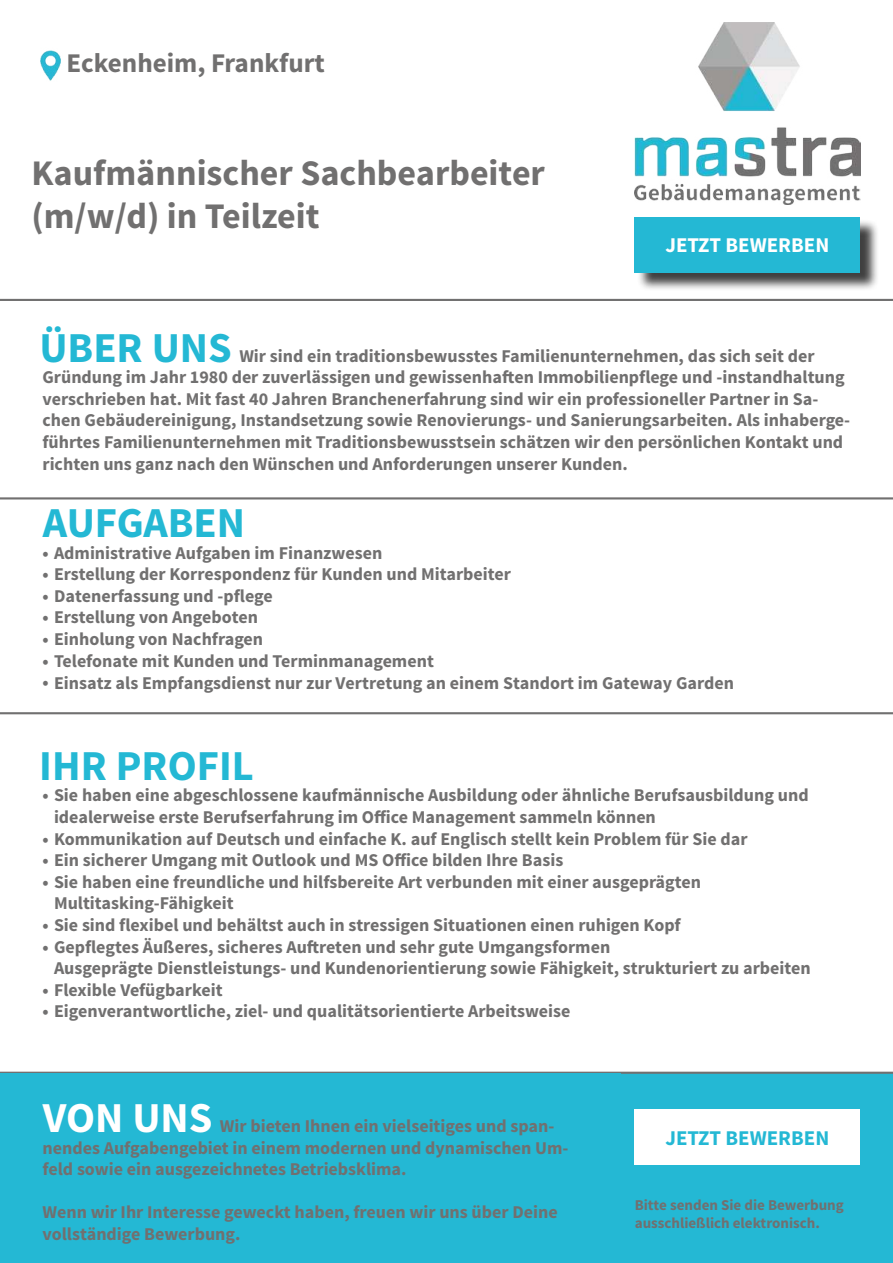
<style>
.page{position:relative;width:893px;height:1263px;background:#fff}
.page>*{position:absolute;margin:0;border:0;box-sizing:border-box;transform-origin:0 0}
.t1{font:700 42.6px "Source Sans Pro";color:#24b8d4}
.t2{font:700 42.6px "Source Sans Pro";color:#fff}
.t3{font:700 36px/43.2px "Source Sans Pro";color:#717070}
.t4{font:700 27px "Source Sans Pro";color:#717070}
.t5{font:700 21px "Source Sans Pro";color:#fff}
.t6{font:700 21px "Source Sans Pro";color:#24b8d4}
.t7{font:700 18px/21.6px "Source Sans Pro";color:#717070}
.t8{font:700 15px/18px "Source Sans Pro";color:#717070}
</style>
<div class="page">
<div style="left:621px;top:1074px;width:272px;height:189px;background:#24b8d4"></div>
<hr style="left:0;top:299px;width:893px;height:2px;background:#717070">
<img style="left:40px;top:50px;width:21px;height:31px">
<hr style="left:0;top:497px;width:893px;height:2px;background:#717070">
<hr style="left:0;top:1072px;width:893px;height:2px;background:#717070">
<hr style="left:0;top:712px;width:893px;height:2px;background:#717070">
<div style="left:0;top:1074px;width:621px;height:189px;background:#24b8d4"></div>
<img style="left:635px;top:23px;width:225px;height:181px">
<div style="left:636px;top:219px;width:243px;height:72px;background:#000;opacity:.75"></div>
<div style="left:635px;top:217px;width:225px;height:55px;background:#24b8d4"></div>
<div style="left:635px;top:1109px;width:225px;height:56px;background:#fff"></div>
<h3 class="t4" style="left:67px;top:49px;width:260px">Eckenheim, Frankfurt</h3>
<h2 class="t3" style="left:31px;top:152px;width:515px">Kaufmännischer Sachbearbeiter (m/w/d) in Teilzeit</h2>
<p class="t5" style="left:665px;top:235px;width:165px">JETZT BEWERBEN</p>
<h1 class="t1" style="left:39px;top:326px;width:194px">ÜBER UNS</h1>
<p class="t7" style="left:43px;top:345px;width:809px;text-indent:197px">Wir sind ein traditionsbewusstes Familienunternehmen, das sich seit der Gründung im Jahr 1980 der zuverlässigen und gewissenhaften Immobilienpflege und -instandhaltung verschrieben hat. Mit fast 40 Jahren Branchenerfahrung sind wir ein professioneller Partner in Sa&shy;chen Gebäudereinigung, Instandsetzung sowie Renovierungs- und Sanierungsarbeiten. Als inhaberge&shy;führtes Familienunternehmen mit Traditionsbewusstsein schätzen wir den persönlichen Kontakt und richten uns ganz nach den Wünschen und Anforderungen unserer Kunden.</p>
<h1 class="t1" style="left:43px;top:501px;width:204px">AUFGABEN</h1>
<p class="t7" style="left:43px;top:542px;width:341px">• Administrative Aufgaben im Finanzwesen</p>
<p class="t7" style="left:43px;top:564px;width:470px">• Erstellung der Korrespondenz für Kunden und Mitarbeiter</p>
<p class="t7" style="left:43px;top:585px;width:232px">• Datenerfassung und -pflege</p>
<p class="t7" style="left:43px;top:607px;width:217px">• Erstellung von Angeboten</p>
<p class="t7" style="left:43px;top:628px;width:222px">• Einholung von Nachfragen</p>
<p class="t7" style="left:43px;top:650px;width:393px">• Telefonate mit Kunden und Terminmanagement</p>
<p class="t7" style="left:43px;top:672px;width:693px">• Einsatz als Empfangsdienst nur zur Vertretung an einem Standort im Gateway Garden</p>
<h1 class="t1" style="left:39px;top:744px;width:216px">IHR PROFIL</h1>
<p class="t7" style="left:54px;top:785px;width:756px;text-indent:-11px">• Sie haben eine abgeschlossene kaufmännische Ausbildung oder ähnliche Berufsausbildung und idealerweise erste Berufserfahrung im Office Management sammeln können</p>
<p class="t7" style="left:43px;top:828px;width:706px">• Kommunikation auf Deutsch und einfache K. auf Englisch stellt kein Problem für Sie dar</p>
<p class="t7" style="left:43px;top:850px;width:522px">• Ein sicherer Umgang mit Outlook und MS Office bilden Ihre Basis</p>
<p class="t7" style="left:54px;top:871px;width:649px;text-indent:-11px">• Sie haben eine freundliche und hilfsbereite Art verbunden mit einer ausgeprägten<br>Multitasking-Fähigkeit</p>
<p class="t7" style="left:43px;top:915px;width:640px">• Sie sind flexibel und behältst auch in stressigen Situationen einen ruhigen Kopf</p>
<p class="t7" style="left:54px;top:936px;width:758px;text-indent:-11px">• Gepflegtes Äußeres, sicheres Auftreten und sehr gute Umgangsformen<br>Ausgeprägte Dienstleistungs- und Kundenorientierung sowie Fähigkeit, strukturiert zu arbeiten</p>
<p class="t7" style="left:43px;top:979px;width:182px">• Flexible Vefügbarkeit</p>
<p class="t7" style="left:43px;top:1001px;width:529px">• Eigenverantwortliche, ziel- und qualitätsorientierte Arbeitsweise</p>
<h1 class="t2" style="left:43px;top:1096px;width:171px">VON UNS</h1>
<p class="t7" style="left:43px;top:1115px;width:527px;text-indent:177px">Wir bieten Ihnen ein vielseitiges und span&shy;nendes Aufgabengebiet in einem modernen und dynamischen Um&shy;feld sowie ein ausgezeichnetes Betriebsklima.</p>
<p class="t7" style="left:43px;top:1202px;width:517px">Wenn wir Ihr Interesse geweckt haben, freuen wir uns über Deine vollständige Bewerbung.</p>
<p class="t8" style="left:635px;top:1196px;width:211px">Bitte senden Sie die Bewerbung ausschließlich elektronisch.</p>
<p class="t6" style="left:665px;top:1127px;width:165px">JETZT BEWERBEN</p>
</div>
